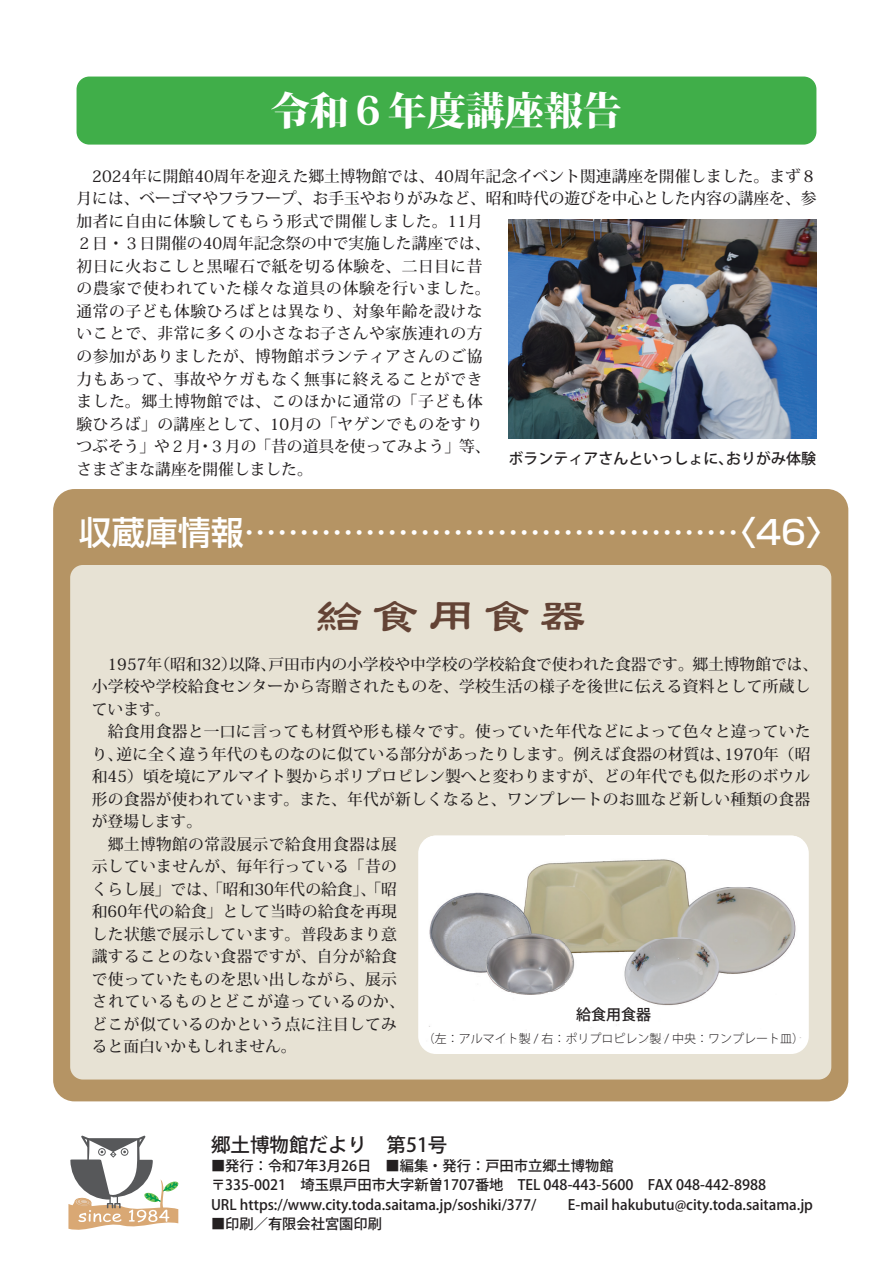
<style>
.page{position:relative;width:893px;height:1263px;background:#fff}
.page>*{position:absolute;margin:0;border:0;box-sizing:border-box;transform-origin:0 0}
.t1{font:46.5px "DFTF Lei Sho W5 WING RKSJ H";letter-spacing:.2em;color:#634335}
.t2{font:800 39px "Koz Min Pro";color:#fff}
.t3{font:500 33px "Shin Go Pro";color:#fff}
.t4{font:500 19.5px "Koz Go Pro";color:#231f20}
.t5{font:500 15.75px/22.5px "Koz Min Pro";letter-spacing:.015em;color:#231f20}
.t6{font:500 15px "Koz Go Pro";color:#231f20}
.t7{font:500 14.25px/19.5px "Koz Go Pro";color:#231f20}
.t8{font:300 12px "Koz Go Pro";color:#231f20}
</style>
<div class="page">
<div style="left:77px;top:77px;width:739px;height:68px;background:#40ae49;border-radius:13px"></div>
<div style="left:53px;top:489px;width:795px;height:612px;background:#b59464;border-radius:21px"></div>
<div style="left:70px;top:565px;width:761px;height:514px;background:#e7e2d4;border-radius:13px"></div>
<svg style="left:68px;top:1135px;width:111px;height:95px"></svg>
<img style="left:508px;top:220px;width:308px;height:218px">
<div style="left:418px;top:836px;width:391px;height:218px;background:#fff;border-radius:18px"></div>
<img style="left:424px;top:836px;width:377px;height:207px">
<h2 class="t2" style="left:271px;top:82px;width:352px">令和６年度講座報告</h2>
<p class="t5" style="left:77px;top:164px;width:742px">　2024年に開館40周年を迎えた郷土博物館では、40周年記念イベント関連講座を開催しました。まず８月には、ベーゴマやフラフープ、お手玉やおりがみなど、昭和時代の遊びを中心とした内容の講座を、参加者に自由に体験してもらう形式で開催しました。11月<br>２日・３日開催の40周年記念祭の中で実施した講座では、<br>初日に火おこしと黒曜石で紙を切る体験を、二日目に昔<br>の農家で使われていた様々な道具の体験を行いました。<br>通常の子ども体験ひろばとは異なり、対象年齢を設けな<br>いことで、非常に多くの小さなお子さんや家族連れの方<br>の参加がありましたが、博物館ボランティアさんのご協<br>力もあって、事故やケガもなく無事に終えることができ<br>ました。郷土博物館では、このほかに通常の「子ども体<br>験ひろば」の講座として、10月の「ヤゲンでものをすり<br>つぶそう」や２月・３月の「昔の道具を使ってみよう」等、<br>さまざまな講座を開催しました。</p>
<p class="t6" style="left:509px;top:449px;width:309px">ボランティアさんといっしょに、おりがみ体験</p>
<h3 class="t3" style="left:79px;top:505px;width:762px">収蔵庫情報………………………………………〈46〉</h3>
<h1 class="t1" style="left:316px;top:593px;width:271px">給食用食器</h1>
<p class="t5" style="left:92px;top:652px;width:728px">　1957年（昭和32）以降、戸田市内の小学校や中学校の学校給食で使われた食器です。郷土博物館では、小学校や学校給食センターから寄贈されたものを、学校生活の様子を後世に伝える資料として所蔵しています。<br>　給食用食器と一口に言っても材質や形も様々です。使っていた年代などによって色々と違っていたり、逆に全く違う年代のものなのに似ている部分があったりします。例えば食器の材質は、1970年（昭和45）頃を境にアルマイト製からポリプロピレン製へと変わりますが、どの年代でも似た形のボウル形の食器が使われています。また、年代が新しくなると、ワンプレートのお皿など新しい種類の食器が登場します。<br>　郷土博物館の常設展示で給食用食器は展<br>示していませんが、毎年行っている「昔の<br>くらし展」では、「昭和30年代の給食」、「昭<br>和60年代の給食」として当時の給食を再現<br>した状態で展示しています。普段あまり意<br>識することのない食器ですが、自分が給食<br>で使っていたものを思い出しながら、展示<br>されているものとどこが違っているのか、<br>どこが似ているのかという点に注目してみ<br>ると面白いかもしれません。</p>
<p class="t6" style="left:576px;top:1005px;width:76px">給食用食器</p>
<p class="t8" style="left:423px;top:1031px;width:383px">（左：アルマイト製 / 右：ポリプロピレン製 / 中央：ワンプレート皿）</p>
<p class="t4" style="left:211px;top:1132px;width:238px">郷土博物館だより　第51号</p>
<p class="t7" style="left:211px;top:1156px;width:603px">■発行：令和7年3月26日　■編集・発行：戸田市立郷土博物館<br>〒335-0021　埼玉県戸田市大字新曽1707番地　TEL 048-443-5600　FAX 048-442-8988<br>URL https://www.city.toda.saitama.jp/soshiki/377/ 　　E-mail hakubutu@city.toda.saitama.jp</p>
<p class="t7" style="left:211px;top:1215px;width:172px">■印刷／有限会社宮園印刷</p>
</div>
